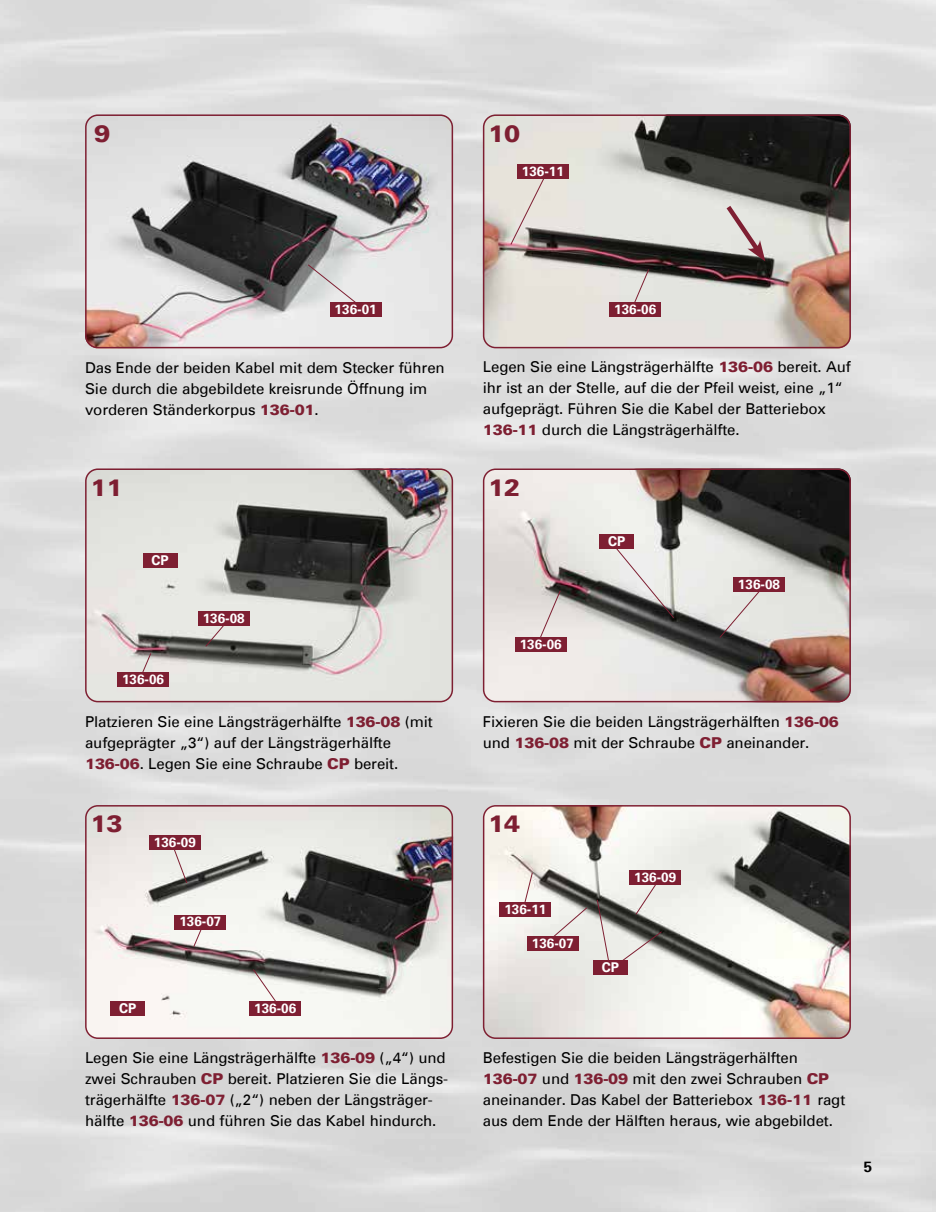
<style>
.page{position:relative;width:936px;height:1212px;background:#fff}
.page>*{position:absolute;margin:0;border:0;box-sizing:border-box;transform-origin:0 0}
.t1{font:900 24px "Univers";color:#7e1f32}
.t2{font:15px/21px "Univers";letter-spacing:-.01em;color:#000}
.t3{font:700 15px "Univers";color:#000}
.t4{font:700 13.5px "Univers";color:#fff}
.s1{font-weight:900;color:#7e1f32}
</style>
<div class="page">
<img style="left:0;top:0;width:935px;height:1212px">
<img style="left:483px;top:114px;width:367px;height:234px">
<div style="left:483px;top:114px;width:367px;height:234px;border:2px solid #7e1f32;border-radius:12px"></div>
<img style="left:85px;top:114px;width:368px;height:234px">
<div style="left:85px;top:114px;width:368px;height:234px;border:2px solid #7e1f32;border-radius:12px"></div>
<svg style="left:307px;top:264px;width:50px;height:40px;background:#d7d6d6"></svg>
<div style="left:330px;top:302px;width:51px;height:15px;background:#7e1f32"></div>
<svg style="left:510px;top:166px;width:40px;height:79px;background:#cfc8c1"></svg>
<div style="left:517px;top:164px;width:51px;height:15px;background:#7e1f32"></div>
<svg style="left:633px;top:268px;width:16px;height:34px"></svg>
<div style="left:609px;top:302px;width:51px;height:15px;background:#7e1f32"></div>
<img style="left:483px;top:468px;width:367px;height:234px">
<div style="left:483px;top:468px;width:367px;height:234px;border:2px solid #7e1f32;border-radius:12px"></div>
<img style="left:85px;top:468px;width:368px;height:234px">
<div style="left:85px;top:468px;width:368px;height:234px;border:2px solid #7e1f32;border-radius:12px"></div>
<svg style="left:722px;top:201px;width:43px;height:61px;background:#bfb3b2"></svg>
<svg style="left:205px;top:626px;width:26px;height:21px"></svg>
<div style="left:198px;top:611px;width:51px;height:15px;background:#7e1f32"></div>
<img style="left:483px;top:805px;width:367px;height:234px">
<div style="left:483px;top:805px;width:367px;height:234px;border:2px solid #7e1f32;border-radius:12px"></div>
<img style="left:85px;top:805px;width:368px;height:234px">
<div style="left:85px;top:805px;width:368px;height:234px;border:2px solid #7e1f32;border-radius:12px"></div>
<svg style="left:141px;top:652px;width:11px;height:20px"></svg>
<div style="left:117px;top:672px;width:51px;height:15px;background:#7e1f32"></div>
<div style="left:143px;top:553px;width:34px;height:15px;background:#7e1f32"></div>
<svg style="left:718px;top:583px;width:48px;height:55px;background:#d8d6d2"></svg>
<div style="left:733px;top:577px;width:51px;height:15px;background:#7e1f32"></div>
<svg style="left:539px;top:590px;width:22px;height:47px"></svg>
<div style="left:515px;top:637px;width:51px;height:15px;background:#7e1f32"></div>
<svg style="left:613px;top:544px;width:61px;height:75px;background:#b1b0ae"></svg>
<div style="left:600px;top:534px;width:34px;height:15px;background:#7e1f32"></div>
<svg style="left:252px;top:968px;width:27px;height:33px"></svg>
<div style="left:250px;top:1001px;width:51px;height:15px;background:#7e1f32"></div>
<svg style="left:193px;top:929px;width:10px;height:19px"></svg>
<div style="left:175px;top:914px;width:51px;height:15px;background:#7e1f32"></div>
<svg style="left:172px;top:850px;width:16px;height:34px"></svg>
<div style="left:149px;top:835px;width:51px;height:15px;background:#7e1f32"></div>
<div style="left:111px;top:1001px;width:34px;height:15px;background:#7e1f32"></div>
<svg style="left:635px;top:885px;width:23px;height:30px"></svg>
<div style="left:629px;top:870px;width:51px;height:15px;background:#7e1f32"></div>
<svg style="left:547px;top:907px;width:41px;height:35px"></svg>
<div style="left:527px;top:936px;width:51px;height:15px;background:#7e1f32"></div>
<svg style="left:596px;top:899px;width:15px;height:61px"></svg>
<div style="left:593px;top:960px;width:34px;height:15px;background:#7e1f32"></div>
<svg style="left:619px;top:931px;width:43px;height:32px"></svg>
<svg style="left:522px;top:872px;width:11px;height:30px"></svg>
<div style="left:500px;top:902px;width:51px;height:15px;background:#7e1f32"></div>
<h1 class="t1" style="left:94px;top:122px;width:18px">9</h1>
<h1 class="t1" style="left:488px;top:122px;width:34px">10</h1>
<p class="t4" style="left:522px;top:165px;width:44px">136-11</p>
<p class="t4" style="left:334px;top:303px;width:44px">136-01</p>
<p class="t4" style="left:614px;top:303px;width:44px">136-06</p>
<p class="t2" style="left:85px;top:358px;width:361px">Das Ende der beiden Kabel mit dem Stecker führen<br>Sie durch die abgebildete kreisrunde Öffnung im vorderen Ständerkorpus <span class="s1">136-01</span>.</p>
<p class="t2" style="left:483px;top:358px;width:369px">Legen Sie eine Längsträgerhälfte <span class="s1">136-06</span> bereit. Auf ihr ist an der Stelle, auf die der Pfeil weist, eine „1“ aufgeprägt. Führen Sie die Kabel der Batteriebox <span class="s1">136-11</span> durch die Längsträgerhälfte.</p>
<h1 class="t1" style="left:90px;top:477px;width:34px">11</h1>
<h1 class="t1" style="left:488px;top:476px;width:34px">12</h1>
<p class="t4" style="left:151px;top:554px;width:19px">CP</p>
<p class="t4" style="left:122px;top:673px;width:44px">136-06</p>
<p class="t4" style="left:203px;top:612px;width:44px">136-08</p>
<p class="t4" style="left:519px;top:638px;width:44px">136-06</p>
<p class="t4" style="left:608px;top:536px;width:19px">CP</p>
<p class="t4" style="left:738px;top:579px;width:44px">136-08</p>
<p class="t2" style="left:85px;top:712px;width:349px">Platzieren Sie eine Längsträgerhälfte <span class="s1">136-08</span> (mit aufgeprägter „3“) auf der Längsträgerhälfte<br><span class="s1">136-06</span>. Legen Sie eine Schraube <span class="s1">CP</span> bereit.</p>
<p class="t2" style="left:483px;top:712px;width:357px">Fixieren Sie die beiden Längsträgerhälften <span class="s1">136-06 </span>und <span class="s1">136-08</span> mit der Schraube <span class="s1">CP</span> aneinander.</p>
<h1 class="t1" style="left:90px;top:813px;width:34px">13</h1>
<h1 class="t1" style="left:488px;top:813px;width:34px">14</h1>
<p class="t4" style="left:154px;top:836px;width:44px">136-09</p>
<p class="t4" style="left:119px;top:1003px;width:19px">CP</p>
<p class="t4" style="left:179px;top:916px;width:44px">136-07</p>
<p class="t4" style="left:254px;top:1003px;width:44px">136-06</p>
<p class="t2" style="left:85px;top:1049px;width:364px">Legen Sie eine Längsträgerhälfte <span class="s1">136-09</span> („4“) und zwei Schrauben <span class="s1">CP</span> bereit. Platzieren Sie die Längs&shy;trägerhälfte <span class="s1">136-07</span> („2“) neben der Längsträger&shy;hälfte <span class="s1">136-06</span> und führen Sie das Kabel hindurch.</p>
<p class="t4" style="left:504px;top:903px;width:44px">136-11</p>
<p class="t4" style="left:532px;top:937px;width:44px">136-07</p>
<p class="t4" style="left:634px;top:871px;width:44px">136-09</p>
<p class="t4" style="left:602px;top:961px;width:19px">CP</p>
<p class="t2" style="left:483px;top:1048px;width:364px">Befestigen Sie die beiden Längsträgerhälften <span class="s1">136-07</span> und <span class="s1">136-09</span> mit den zwei Schrauben <span class="s1">CP </span>aneinander. Das Kabel der Batteriebox <span class="s1">136-11</span> ragt aus dem Ende der Hälften heraus, wie abgebildet.</p>
<p class="t3" style="left:863px;top:1160px;width:10px">5</p>
</div>
